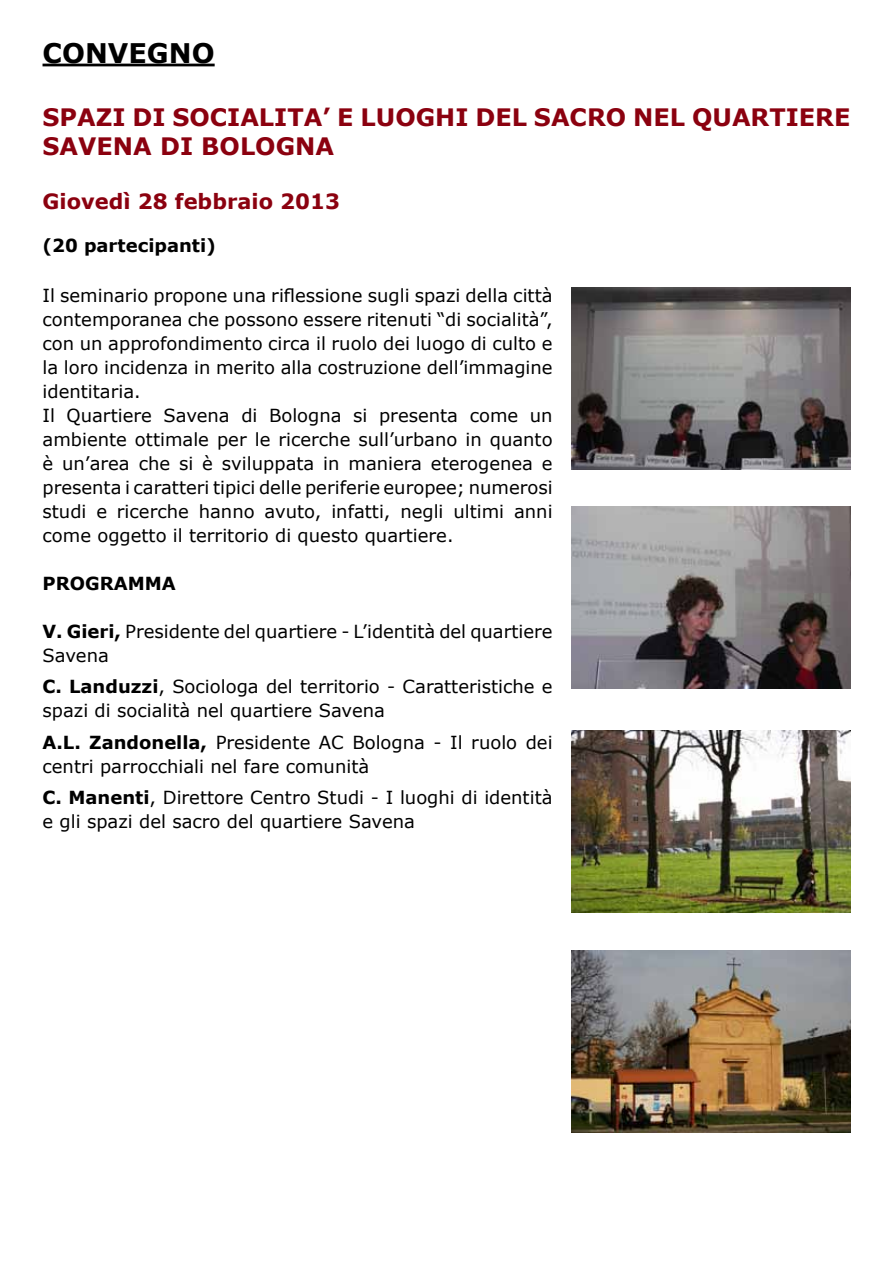
<style>
.page{position:relative;width:893px;height:1263px;background:#fff}
.page>*{position:absolute;margin:0;border:0;box-sizing:border-box;transform-origin:0 0}
.t1{font:700 27px "Verdana";color:#000}
.t2{font:700 24px/28.8px "Verdana";color:#8b010f}
.t3{font:700 21px "Verdana";color:#8b010f}
.t4{font:18px/24px "Verdana";color:#000}
.t5{font:700 18px "Verdana";color:#000}
.s1{font-weight:700}
</style>
<div class="page">
<hr style="left:43px;top:64px;width:172px;height:2px;background:#000">
<img style="left:571px;top:287px;width:279px;height:182px">
<img style="left:571px;top:507px;width:279px;height:182px">
<img style="left:571px;top:951px;width:279px;height:182px">
<img style="left:571px;top:730px;width:279px;height:182px">
<h1 class="t1" style="left:43px;top:34px;width:174px">CONVEGNO</h1>
<h2 class="t2" style="left:43px;top:103px;width:809px">SPAZI DI SOCIALITA’ E LUOGHI DEL SACRO NEL QUARTIERE<br>SAVENA DI BOLOGNA</h2>
<p class="t3" style="left:43px;top:186px;width:299px">Giovedì 28 febbraio 2013</p>
<p class="t5" style="left:43px;top:233px;width:175px">(20 partecipanti)</p>
<p class="t4" style="left:43px;top:283px;width:512px">Il seminario propone una riflessione sugli spazi della città contemporanea che possono essere ritenuti “di socialità”, con un approfondimento circa il ruolo dei luogo di culto e la loro incidenza in merito alla costruzione dell’immagine identitaria.<br>Il Quartiere Savena di Bologna si presenta come un ambiente ottimale per le ricerche sull’urbano in quanto è un’area che si è sviluppata in maniera eterogenea e presenta i caratteri tipici delle periferie europee; numerosi studi e ricerche hanno avuto, infatti, negli ultimi anni come oggetto il territorio di questo quartiere.</p>
<p class="t5" style="left:43px;top:570px;width:135px">PROGRAMMA</p>
<p class="t4" style="left:43px;top:619px;width:512px"><span class="s1">V. Gieri,</span> Presidente del quartiere - L’identità del quartiere<br>Savena</p>
<p class="t4" style="left:43px;top:675px;width:512px"><span class="s1">C. Landuzzi</span>, Sociologa del territorio - Caratteristiche e spazi di socialità nel quartiere Savena</p>
<p class="t4" style="left:43px;top:730px;width:512px"><span class="s1">A.L. Zandonella,</span> Presidente AC Bologna - Il ruolo dei centri parrocchiali nel fare comunità</p>
<p class="t4" style="left:43px;top:786px;width:512px"><span class="s1">C. Manenti</span>, Direttore Centro Studi - I luoghi di identità e gli spazi del sacro del quartiere Savena</p>
</div>
